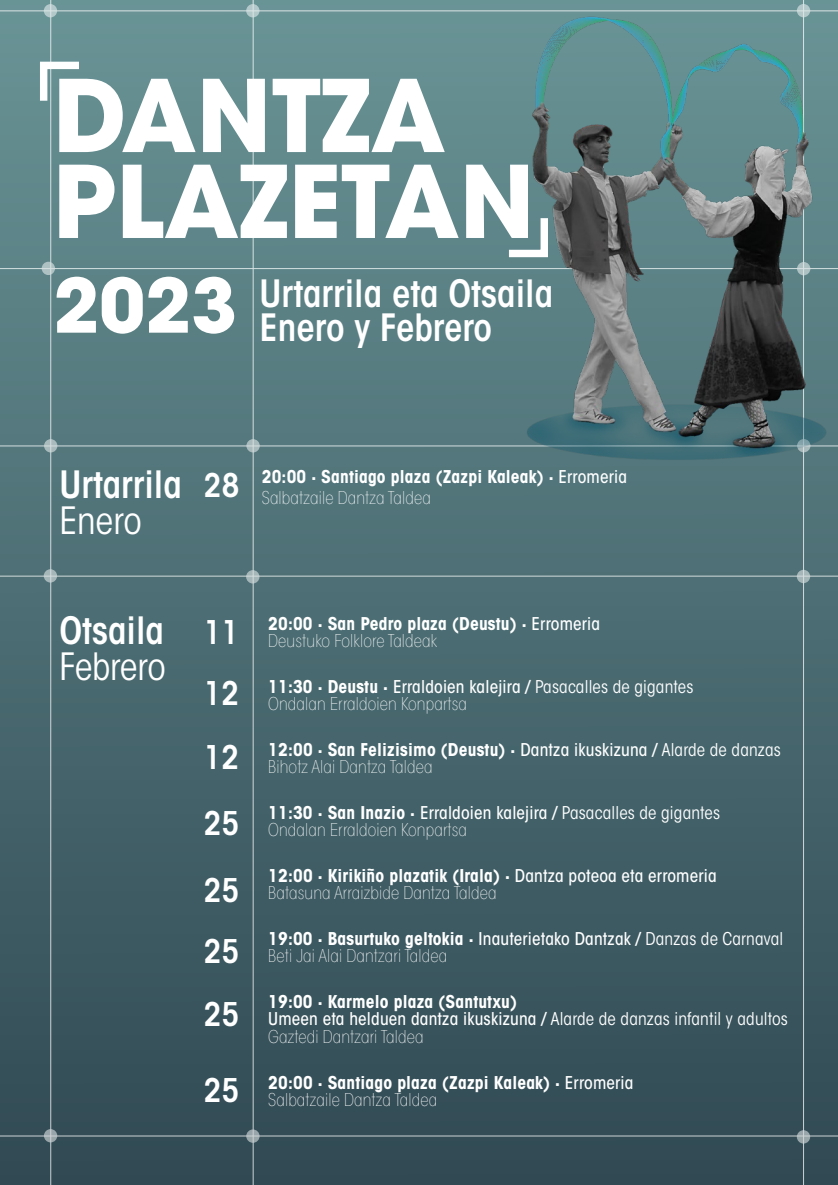
<style>
.page{position:relative;width:838px;height:1185px;background:#fff}
.page>*{position:absolute;margin:0;border:0;box-sizing:border-box;transform-origin:0 0}
.t1{font:700 99.05px/85.8px "ITC Avant Garde Std";color:#fff}
.t2{font:600 condensed 37.27px/34.1px "ITC Avant Garde Std";color:#fff}
.t3{font:condensed 37.27px "ITC Avant Garde Std";letter-spacing:-.01em;color:#fff}
.t4{font:600 condensed 32.38px/66.8px "ITC Avant Garde Std";letter-spacing:.01em;color:#fff}
.t5{font:700 condensed 17.5px/17.5px "ITC Avant Garde Std";letter-spacing:.01em;color:#fff}
.t6{font:200 condensed 17.5px/17.5px "ITC Avant Garde Std";letter-spacing:.01em;color:#fff}
.t7{font:500 condensed 17.5px/17.5px "ITC Avant Garde Std";letter-spacing:.01em;color:#fff}
.s1{font-weight:500}
.s2{font-weight:200}
.s3{font-weight:700}
.s4{font-weight:400}
</style>
<div class="page">
<div style="left:0;top:0;width:837px;height:1184px;background:linear-gradient(to bottom,#6a9597,#314a53)"></div>
<hr style="left:253px;top:0;width:1px;height:1184px;background:#fff">
<hr style="left:51px;top:0;width:1px;height:1184px;background:#fff">
<hr style="left:803px;top:0;width:1px;height:1184px;background:#fff">
<hr style="left:0;top:445px;width:837px;height:1px;background:#fff">
<hr style="left:0;top:268px;width:837px;height:1px;background:#fff">
<hr style="left:0;top:11px;width:837px;height:1px;background:#fff">
<hr style="left:0;top:1135px;width:837px;height:1px;background:#fff">
<hr style="left:0;top:576px;width:837px;height:1px;background:#fff">
<svg style="left:796px;top:569px;width:14px;height:14px"></svg>
<svg style="left:796px;top:1129px;width:14px;height:14px"></svg>
<svg style="left:246px;top:1129px;width:13px;height:13px"></svg>
<svg style="left:246px;top:570px;width:13px;height:13px"></svg>
<svg style="left:246px;top:439px;width:14px;height:13px"></svg>
<svg style="left:246px;top:221px;width:14px;height:14px"></svg>
<svg style="left:246px;top:4px;width:13px;height:13px"></svg>
<svg style="left:44px;top:1128px;width:13px;height:14px"></svg>
<svg style="left:44px;top:569px;width:13px;height:13px"></svg>
<svg style="left:44px;top:439px;width:13px;height:13px"></svg>
<svg style="left:42px;top:262px;width:13px;height:13px"></svg>
<svg style="left:44px;top:4px;width:13px;height:13px"></svg>
<img style="left:513px;top:0;width:324px;height:536px">
<svg style="left:36px;top:58px;width:50px;height:50px"></svg>
<svg style="left:501px;top:211px;width:50px;height:50px"></svg>
<h1 class="t1" style="left:53px;top:72px;width:483px">DANTZA<br>PLAZETAN</h1>
<h2 class="t2" style="left:53px;top:276px;width:501px;text-indent:206px">Urtarrila eta Otsaila<br><sup>2023</sup> Enero y Febrero</h2>
<h2 class="t2" style="left:59px;top:467px;width:124px">Urtarrila</h2>
<h2 class="t3" style="left:59px;top:498px;width:84px">Enero</h2>
<h3 class="t4" style="left:204px;top:452px;width:37px">28</h3>
<p class="t5" style="left:262px;top:466px;width:366px;line-height:21px">20:00 · Santiago plaza (Zazpi Kaleak) · <span class="s1">Erromeria<br></span><span class="s2">Salbatzaile Dantza Taldea</span></p>
<h2 class="t2" style="left:59px;top:613px;width:106px">Otsaila</h2>
<h2 class="t3" style="left:59px;top:644px;width:108px">Febrero</h2>
<h3 class="t4" style="left:204px;top:598px;width:37px">11</h3>
<h3 class="t4" style="left:204px;top:661px;width:37px;line-height:63.4px">12<br>12</h3>
<h3 class="t4" style="left:204px;top:789px;width:37px">25<br>25</h3>
<h3 class="t4" style="left:204px;top:919px;width:37px;line-height:63px">25<br>25</h3>
<h3 class="t4" style="left:204px;top:1056px;width:37px">25</h3>
<p class="t5" style="left:268px;top:614px;width:333px">20:00 · San Pedro plaza (Deustu) · <span class="s1">Erromeria<br></span><span class="s2">Deustuko Folklore Taldeak</span></p>
<p class="t6" style="left:268px;top:678px;width:426px"><span class="s3">11:30 · Deustu ·</span> <span class="s1">Erraldoien kalejira /</span> <span class="s4">Pasacalles de gigantes<br></span>Ondalan Erraldoien Konpartsa</p>
<p class="t5" style="left:268px;top:740px;width:514px">12:00 · San Felizisimo (Deustu) · <span class="s1">Dantza ikuskizuna /</span> <span class="s4">Alarde de danzas<br></span><span class="s2">Bihotz Alai Dantza Taldea</span></p>
<p class="t6" style="left:268px;top:804px;width:453px"><span class="s3">11:30 · San Inazio ·</span> <span class="s1">Erraldoien kalejira /</span> <span class="s4">Pasacalles de gigantes<br></span>Ondalan Erraldoien Konpartsa</p>
<p class="t5" style="left:268px;top:866px;width:450px">12:00 · Kirikiño plazatik (Irala) · <span class="s1">Dantza poteoa eta erromeria<br></span><span class="s2">Batasuna Arraizbide Dantza Taldea</span></p>
<p class="t6" style="left:268px;top:930px;width:516px"><span class="s3">19:00 · Basurtuko geltokia ·</span> <span class="s1">Inauterietako Dantzak /</span> <span class="s4">Danzas de Carnaval<br></span>Beti Jai Alai Dantzari Taldea</p>
<p class="t7" style="left:268px;top:992px;width:521px"><span class="s3">19:00 · Karmelo plaza (Santutxu)<br></span>Umeen eta helduen dantza ikuskizuna / <span class="s4">Alarde de danzas infantil y adultos<br></span><span class="s2">Gaztedi Dantzari Taldea</span></p>
<p class="t5" style="left:268px;top:1072px;width:366px">20:00 · Santiago plaza (Zazpi Kaleak) · <span class="s1">Erromeria<br></span><span class="s2">Salbatzaile Dantza Taldea</span></p>
</div>
